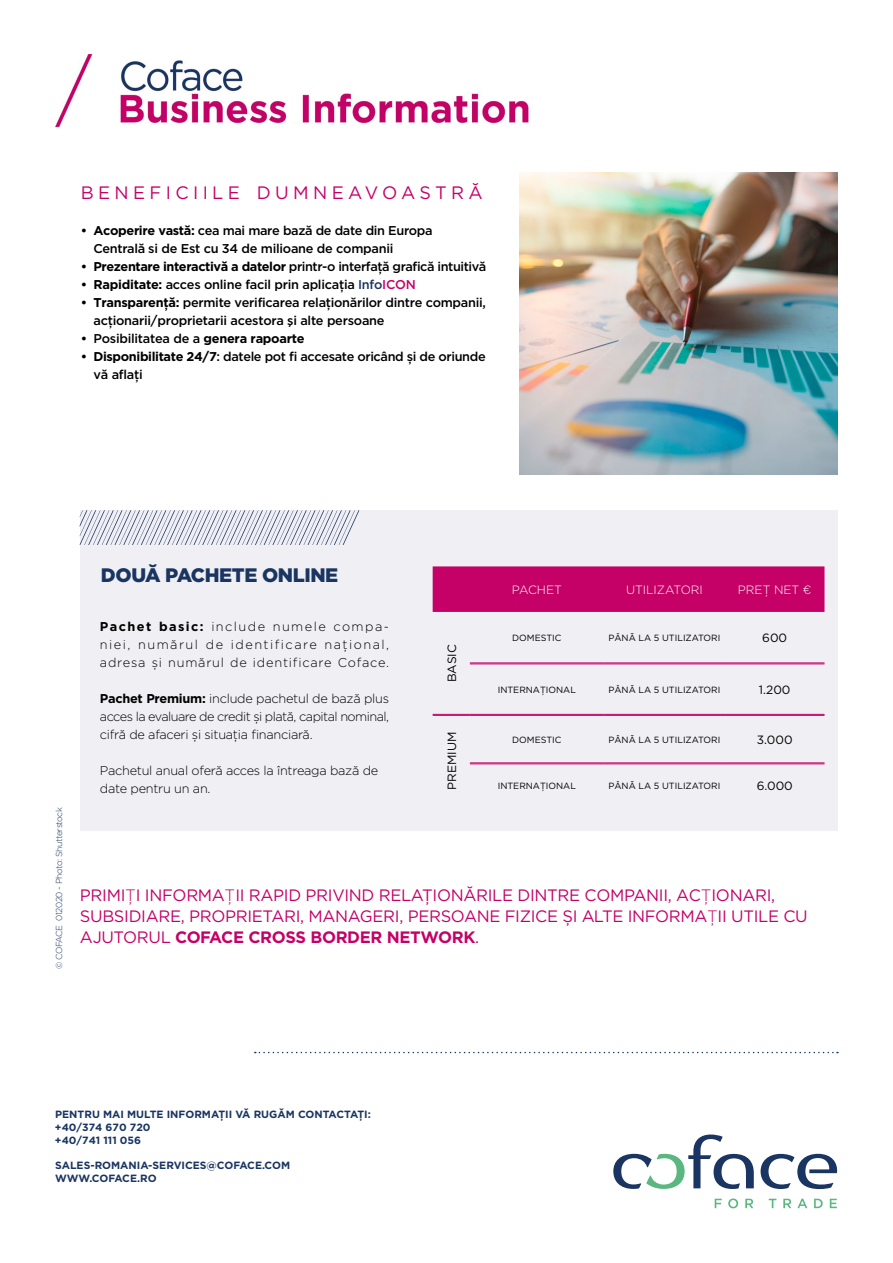
<style>
.page{position:relative;width:893px;height:1263px;background:#fff}
.page>*{position:absolute;margin:0;border:0;box-sizing:border-box;transform-origin:0 0}
.t1{font:900 19.5px "Gotham";letter-spacing:-.02em;color:#1a3561}
.t2{font:18px "Gotham";letter-spacing:.245em;color:#c50067}
.t3{font:16.5px/21px "Gotham";letter-spacing:-.02em;color:#c50067}
.t4{font:500 12.75px/18px "Gotham";letter-spacing:-.02em;color:#000}
.t5{font:300 12.75px/18px "Gotham";letter-spacing:-.02em;color:#000;text-align:justify}
.t6{font:300 12px "Gotham";color:#fff}
.t7{font:12px "Gotham";color:#000}
.t8{font:12px "Gotham";color:#000}
.t9{font:700 10.5px/13px "Gotham";color:#1a3561}
.t10{font:9px "Gotham";color:#000}
.t11{font:300 8.7px "Gotham";letter-spacing:-.05em;color:#1a3561}
.s1{font-weight:700}
.s2{color:#1a3561}
.s3{color:#c50067}
.s4{font-style:inherit}
.s5{font-weight:300}
</style>
<div class="page">
<svg style="left:255px;top:1052px;width:583px;height:1px"></svg>
<svg style="left:761px;top:1154px;width:77px;height:35px"></svg>
<svg style="left:613px;top:1134px;width:141px;height:55px"></svg>
<svg style="left:715px;top:1199px;width:7px;height:9px"></svg>
<svg style="left:728px;top:1198px;width:10px;height:10px"></svg>
<svg style="left:745px;top:1199px;width:8px;height:9px"></svg>
<svg style="left:769px;top:1199px;width:7px;height:9px"></svg>
<svg style="left:783px;top:1199px;width:8px;height:9px"></svg>
<svg style="left:797px;top:1198px;width:10px;height:10px"></svg>
<svg style="left:814px;top:1199px;width:9px;height:9px"></svg>
<svg style="left:830px;top:1199px;width:7px;height:9px"></svg>
<div style="left:80px;top:510px;width:758px;height:321px;background:#efeff4"></div>
<svg style="left:80px;top:510px;width:279px;height:35px"></svg>
<img style="left:519px;top:172px;width:318px;height:302px">
<div style="left:433px;top:566px;width:391px;height:46px;background:#c50067"></div>
<hr style="left:470px;top:663px;width:134px;height:1px;background:#c50067">
<hr style="left:470px;top:664px;width:134px;height:1px;background:#c50067">
<hr style="left:604px;top:663px;width:121px;height:1px;background:#c50067">
<hr style="left:604px;top:664px;width:121px;height:1px;background:#c50067">
<hr style="left:725px;top:663px;width:99px;height:1px;background:#c50067">
<hr style="left:725px;top:664px;width:99px;height:1px;background:#c50067">
<hr style="left:433px;top:714px;width:37px;height:1px;background:#c50067">
<hr style="left:433px;top:715px;width:37px;height:1px;background:#c50067">
<hr style="left:470px;top:714px;width:134px;height:1px;background:#c50067">
<hr style="left:470px;top:715px;width:134px;height:1px;background:#c50067">
<hr style="left:604px;top:714px;width:121px;height:1px;background:#c50067">
<hr style="left:604px;top:715px;width:121px;height:1px;background:#c50067">
<hr style="left:725px;top:714px;width:99px;height:1px;background:#c50067">
<hr style="left:725px;top:715px;width:99px;height:1px;background:#c50067">
<hr style="left:470px;top:763px;width:134px;height:1px;background:#c50067">
<hr style="left:470px;top:764px;width:134px;height:1px;background:#c50067">
<hr style="left:604px;top:763px;width:121px;height:1px;background:#c50067">
<hr style="left:604px;top:764px;width:121px;height:1px;background:#c50067">
<hr style="left:725px;top:763px;width:99px;height:1px;background:#c50067">
<hr style="left:725px;top:764px;width:99px;height:1px;background:#c50067">
<img style="left:56px;top:54px;width:473px;height:74px">
<h2 class="t2" style="left:81px;top:181px;width:403px">BENEFICIILE DUMNEAVOASTRĂ</h2>
<p class="t4" style="left:94px;top:222px;width:341px;text-indent:-13px"><span class="s1">• Acoperire vastă:</span> cea mai mare bază de date din Europa<br>Centrală si de Est cu 34 de milioane de companii</p>
<p class="t4" style="left:81px;top:258px;width:407px"><span class="s1">• Prezentare interactivă a datelor</span> printr-o interfaţă grafică intuitivă</p>
<p class="t4" style="left:81px;top:276px;width:337px"><span class="s1">• Rapiditate:</span> acces online facil prin aplicaţia <span class="s2">Info</span><span class="s3">ICON</span></p>
<p class="t4" style="left:94px;top:293px;width:394px;text-indent:-13px"><span class="s1">• Transparenţă:</span> permite verificarea relaţionărilor dintre companii, acţionarii/proprietarii acestora şi alte persoane</p>
<p class="t4" style="left:81px;top:329px;width:225px"><span class="s1">•</span> Posibilitatea de a <span class="s1">genera rapoarte</span></p>
<p class="t4" style="left:94px;top:347px;width:394px;text-indent:-13px"><span class="s1">• Disponibilitate 24/7</span>: datele pot fi accesate oricând și de oriunde vă aflaţi</p>
<p class="t11" style="left:54px;top:969px;width:163px;rotate:-90deg">© COFACE 012020 - Photo: Shutterstock</p>
<h1 class="t1" style="left:101px;top:562px;width:239px">DOUĂ PACHETE ONLINE</h1>
<p class="t5" style="left:100px;top:617px;width:291px"><span class="s1">Pachet basic:</span> include numele compa&shy;niei, numărul de identificare naţional, adresa și numărul de identificare Coface.</p>
<p class="t5" style="left:100px;top:689px;width:291px"><span class="s1">Pachet Premium:</span> include pachetul de bază plus acces la evaluare de credit și plată, capital nominal, cifră de afaceri și situaţia financiară.</p>
<p class="t5" style="left:100px;top:761px;width:280px">Pachetul anual oferă acces la întreaga bază de date pentru un an.</p>
<p class="t6" style="left:512px;top:582px;width:51px">PACHET</p>
<p class="t6" style="left:626px;top:582px;width:78px">UTILIZATORI</p>
<p class="t6" style="left:738px;top:582px;width:75px">PREŢ NET €</p>
<p class="t8" style="left:444px;top:682px;width:40px;rotate:-90deg">BASIC</p>
<p class="t10" style="left:512px;top:632px;width:51px">DOMESTIC</p>
<p class="t10" style="left:608px;top:632px;width:113px">P<span class="s4">Â</span>N<span class="s4">Ă</span> LA 5 UTILIZATORI</p>
<p class="t7" style="left:762px;top:630px;width:26px">600</p>
<p class="t10" style="left:498px;top:684px;width:80px">INTERNA<span class="s4">Ţ</span>IONAL</p>
<p class="t10" style="left:608px;top:684px;width:113px">P<span class="s4">Â</span>N<span class="s4">Ă</span> LA 5 UTILIZATORI</p>
<p class="t7" style="left:759px;top:682px;width:33px">1.200</p>
<p class="t8" style="left:444px;top:790px;width:60px;rotate:-90deg">PREMIUM</p>
<p class="t10" style="left:512px;top:734px;width:51px">DOMESTIC</p>
<p class="t10" style="left:608px;top:734px;width:113px">P<span class="s4">Â</span>N<span class="s4">Ă</span> LA 5 UTILIZATORI</p>
<p class="t7" style="left:757px;top:732px;width:37px">3.000</p>
<p class="t10" style="left:498px;top:780px;width:80px">INTERNA<span class="s4">Ţ</span>IONAL</p>
<p class="t10" style="left:608px;top:780px;width:113px">P<span class="s4">Â</span>N<span class="s4">Ă</span> LA 5 UTILIZATORI</p>
<p class="t7" style="left:757px;top:778px;width:38px">6.000</p>
<p class="t3" style="left:80px;top:884px;width:729px">PRIMI<span class="s5">Ţ</span>I INFORMA<span class="s5">Ţ</span>II RAPID PRIVIND RELAŢIONĂRILE DINTRE COMPANII, AC<span class="s5">Ţ</span>IONARI,<br>SUBSIDIARE, PROPRIETARI, MANAGERI, PERSOANE FIZICE ȘI ALTE INFORMA<span class="s5">Ţ</span>II UTILE CU<br>AJUTORUL <span class="s1">COFACE CROSS BORDER NETWORK</span>.</p>
<p class="t9" style="left:55px;top:1108px;width:317px">PENTRU MAI MULTE INFORMAŢII VĂ RUGĂM CONTACTAŢI: +40/374 670 720<br>+40/741 111 056</p>
<p class="t9" style="left:55px;top:1159px;width:236px">SALES-ROMANIA-SERVICES@COFACE.COM<br>WWW.COFACE.RO</p>
</div>
